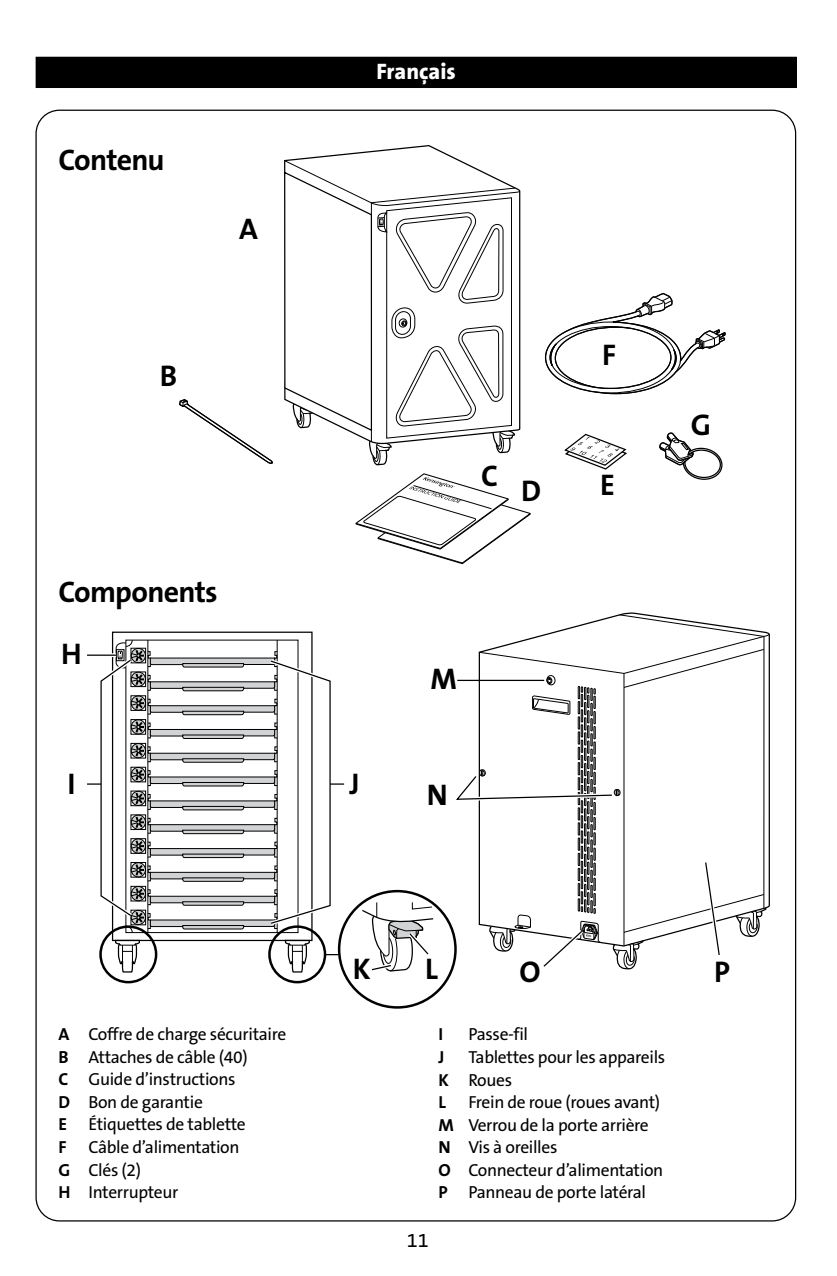
<style>
.page{position:relative;width:837px;height:1276px;background:#fff}
.page>*{position:absolute;margin:0;border:0;box-sizing:border-box;transform-origin:0 0}
.t1{font:30px "The Sans KENSINGTON7 Bd";letter-spacing:-.025em;color:#000}
.t2{font:22.5px "The Sans KENSINGTON8 XB";color:#fff}
.t3{font:20px "The Sans KENSINGTON5 Rg";color:#000}
.t4{font:17.5px/22.5px "The Sans KENSINGTON5 Rg";letter-spacing:-.02em;color:#000}
.t5{font:17.5px "The Sans KENSINGTON7 Bd";color:#000}
.s1{font-family:"The Sans KENSINGTON7 Bd"}
</style>
<div class="page">
<div style="left:36px;top:57px;width:759px;height:30px;background:#000"></div>
<div style="left:36px;top:57px;width:760px;height:31px;border:1px solid #000"></div>
<svg style="left:284px;top:939px;width:26px;height:34px"></svg>
<svg style="left:114px;top:939px;width:26px;height:34px"></svg>
<svg style="left:355px;top:473px;width:176px;height:92px"></svg>
<svg style="left:285px;top:145px;width:175px;height:15px"></svg>
<svg style="left:284px;top:160px;width:236px;height:306px"></svg>
<svg style="left:179px;top:399px;width:94px;height:65px"></svg>
<svg style="left:544px;top:293px;width:182px;height:102px"></svg>
<svg style="left:549px;top:612px;width:221px;height:295px"></svg>
<svg style="left:618px;top:614px;width:146px;height:19px"></svg>
<svg style="left:449px;top:633px;width:320px;height:346px"></svg>
<svg style="left:87px;top:639px;width:257px;height:294px"></svg>
<div style="left:268px;top:925px;width:58px;height:58px;border:2px solid #000;border-radius:50%"></div>
<div style="left:99px;top:925px;width:58px;height:58px;border:2px solid #000;border-radius:50%"></div>
<svg style="left:324px;top:954px;width:15px;height:1px"></svg>
<svg style="left:352px;top:902px;width:90px;height:104px"></svg>
<svg style="left:564px;top:433px;width:63px;height:37px"></svg>
<svg style="left:659px;top:432px;width:63px;height:48px"></svg>
<h1 class="t1" style="left:58px;top:143px;width:108px">Contenu</h1>
<h1 class="t1" style="left:160px;top:359px;width:19px">B</h1>
<h1 class="t1" style="left:239px;top:213px;width:20px">A</h1>
<h1 class="t1" style="left:58px;top:575px;width:161px">Components</h1>
<h1 class="t1" style="left:61px;top:638px;width:22px">H</h1>
<h1 class="t1" style="left:67px;top:767px;width:10px">I</h1>
<p class="t2" style="left:376px;top:60px;width:81px">Français</p>
<h1 class="t1" style="left:349px;top:767px;width:12px">J</h1>
<h1 class="t1" style="left:601px;top:338px;width:15px">F</h1>
<h1 class="t1" style="left:481px;top:459px;width:18px">C</h1>
<h1 class="t1" style="left:521px;top:474px;width:22px">D</h1>
<h1 class="t1" style="left:599px;top:469px;width:16px">E</h1>
<h1 class="t1" style="left:430px;top:662px;width:28px">M</h1>
<h1 class="t1" style="left:427px;top:779px;width:22px">N</h1>
<h1 class="t1" style="left:690px;top:408px;width:22px">G</h1>
<h1 class="t1" style="left:352px;top:953px;width:19px">K</h1>
<h1 class="t1" style="left:425px;top:952px;width:14px">L</h1>
<h1 class="t1" style="left:519px;top:955px;width:23px">O</h1>
<h1 class="t1" style="left:714px;top:955px;width:17px">P</h1>
<p class="t4" style="left:58px;top:1023px;width:229px"><span class="s1">A</span> Coffre de charge sécuritaire<br><span class="s1">B</span> Attaches de câble (40)<br><span class="s1">C</span> Guide d’instructions<br><span class="s1">D</span> Bon de garantie<br><span class="s1">E</span> Étiquettes de tablette<br><span class="s1">F</span> Câble d’alimentation<br><span class="s1">G</span> Clés (2)<br><span class="s1">H</span> Interrupteur</p>
<p class="t5" style="left:438px;top:1025px;width:6px">I</p>
<p class="t4" style="left:468px;top:1024px;width:61px">Passe-fil</p>
<p class="t4" style="left:438px;top:1046px;width:228px;text-indent:30px">Tablettes pour les appareils<br><span class="s1">K</span> Roues</p>
<p class="t5" style="left:438px;top:1092px;width:9px">L</p>
<p class="t5" style="left:438px;top:1047px;width:7px">J</p>
<p class="t4" style="left:438px;top:1091px;width:226px;text-indent:30px">Frein de roue (roues avant)<br><span class="s1">M</span> Verrou de la porte arrière<br><span class="s1">N</span> Vis à oreilles<br><span class="s1">O</span> Connecteur d’alimentation<br><span class="s1">P</span> Panneau de porte latéral</p>
<p class="t3" style="left:407px;top:1229px;width:23px">11</p>
</div>
